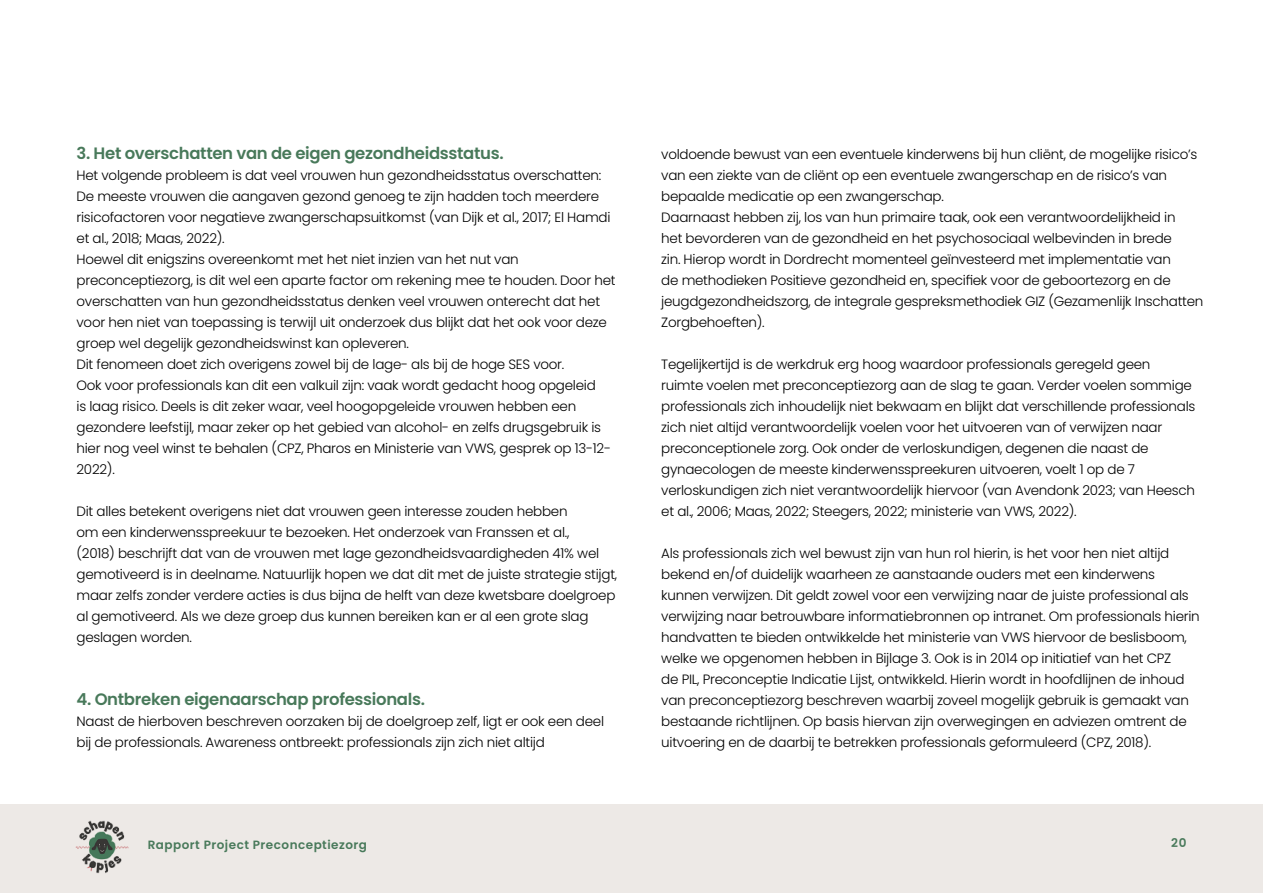
<style>
.page{position:relative;width:1263px;height:893px;background:#fff}
.page>*{position:absolute;margin:0;border:0;box-sizing:border-box;transform-origin:0 0}
.t1{font:600 16.5px "Poppins";letter-spacing:-.02em;color:#48795a}
.t2{font:300 13.5px/21px "Poppins";letter-spacing:-.02em;color:#000}
.t3{font:600 12px "Poppins";letter-spacing:.04em;color:#48795a}
</style>
<div class="page">
<div style="left:0;top:804px;width:1263px;height:89px;background:#ede9e6"></div>
<img style="left:75px;top:820px;width:54px;height:54px">
<p class="t1" style="left:77px;top:144px;width:429px">3. Het overschatten van de eigen gezondheidsstatus.</p>
<p class="t2" style="left:77px;top:165px;width:541px">Het volgende probleem is dat veel vrouwen hun gezondheidsstatus overschatten:<br>De meeste vrouwen die aangaven gezond genoeg te zijn hadden toch meerdere risicofactoren voor negatieve zwangerschapsuitkomst (van Dijk et al., 2017; El Hamdi et al., 2018; Maas, 2022).<br>Hoewel dit enigszins overeenkomt met het niet inzien van het nut van preconceptiezorg, is dit wel een aparte factor om rekening mee te houden. Door het overschatten van hun gezondheidsstatus denken veel vrouwen onterecht dat het voor hen niet van toepassing is terwijl uit onderzoek dus blijkt dat het ook voor deze groep wel degelijk gezondheidswinst kan opleveren.<br>Dit fenomeen doet zich overigens zowel bij de lage- als bij de hoge SES voor.<br>Ook voor professionals kan dit een valkuil zijn: vaak wordt gedacht hoog opgeleid<br>is laag risico. Deels is dit zeker waar, veel hoogopgeleide vrouwen hebben een gezondere leefstijl, maar zeker op het gebied van alcohol- en zelfs drugsgebruik is hier nog veel winst te behalen (CPZ, Pharos en Ministerie van VWS, gesprek op 13-12- 2022).</p>
<p class="t2" style="left:77px;top:501px;width:542px">Dit alles betekent overigens niet dat vrouwen geen interesse zouden hebben<br>om een kinderwensspreekuur te bezoeken. Het onderzoek van Franssen et al.,<br>(2018) beschrijft dat van de vrouwen met lage gezondheidsvaardigheden 41% wel gemotiveerd is in deelname. Natuurlijk hopen we dat dit met de juiste strategie stijgt, maar zelfs zonder verdere acties is dus bijna de helft van deze kwetsbare doelgroep al gemotiveerd. Als we deze groep dus kunnen bereiken kan er al een grote slag geslagen worden.</p>
<p class="t1" style="left:77px;top:690px;width:350px">4. Ontbreken eigenaarschap professionals.</p>
<p class="t2" style="left:77px;top:711px;width:529px">Naast de hierboven beschreven oorzaken bij de doelgroep zelf, ligt er ook een deel bij de professionals. Awareness ontbreekt: professionals zijn zich niet altijd</p>
<p class="t2" style="left:661px;top:144px;width:544px">voldoende bewust van een eventuele kinderwens bij hun cliënt, de mogelijke risico’s van een ziekte van de cliënt op een eventuele zwangerschap en de risico’s van bepaalde medicatie op een zwangerschap.<br>Daarnaast hebben zij, los van hun primaire taak, ook een verantwoordelijkheid in<br>het bevorderen van de gezondheid en het psychosociaal welbevinden in brede<br>zin. Hierop wordt in Dordrecht momenteel geïnvesteerd met implementatie van<br>de methodieken Positieve gezondheid en, specifiek voor de geboortezorg en de jeugdgezondheidszorg, de integrale gespreksmethodiek GIZ (Gezamenlijk Inschatten Zorgbehoeften).</p>
<p class="t2" style="left:661px;top:354px;width:536px">Tegelijkertijd is de werkdruk erg hoog waardoor professionals geregeld geen ruimte voelen met preconceptiezorg aan de slag te gaan. Verder voelen sommige professionals zich inhoudelijk niet bekwaam en blijkt dat verschillende professionals zich niet altijd verantwoordelijk voelen voor het uitvoeren van of verwijzen naar preconceptionele zorg. Ook onder de verloskundigen, degenen die naast de gynaecologen de meeste kinderwensspreekuren uitvoeren, voelt 1 op de 7 verloskundigen zich niet verantwoordelijk hiervoor (van Avendonk 2023; van Heesch et al., 2006; Maas, 2022; Steegers, 2022; ministerie van VWS, 2022).</p>
<p class="t2" style="left:661px;top:543px;width:540px">Als professionals zich wel bewust zijn van hun rol hierin, is het voor hen niet altijd bekend en/of duidelijk waarheen ze aanstaande ouders met een kinderwens kunnen verwijzen. Dit geldt zowel voor een verwijzing naar de juiste professional als verwijzing naar betrouwbare informatiebronnen op intranet. Om professionals hierin handvatten te bieden ontwikkelde het ministerie van VWS hiervoor de beslisboom, welke we opgenomen hebben in Bijlage 3. Ook is in 2014 op initiatief van het CPZ<br>de PIL, Preconceptie Indicatie Lijst, ontwikkeld. Hierin wordt in hoofdlijnen de inhoud van preconceptiezorg beschreven waarbij zoveel mogelijk gebruik is gemaakt van bestaande richtlijnen. Op basis hiervan zijn overwegingen en adviezen omtrent de uitvoering en de daarbij te betrekken professionals geformuleerd (CPZ, 2018).</p>
<p class="t3" style="left:148px;top:838px;width:221px">Rapport Project Preconceptiezorg</p>
<p class="t3" style="left:1171px;top:836px;width:17px">20</p>
</div>
